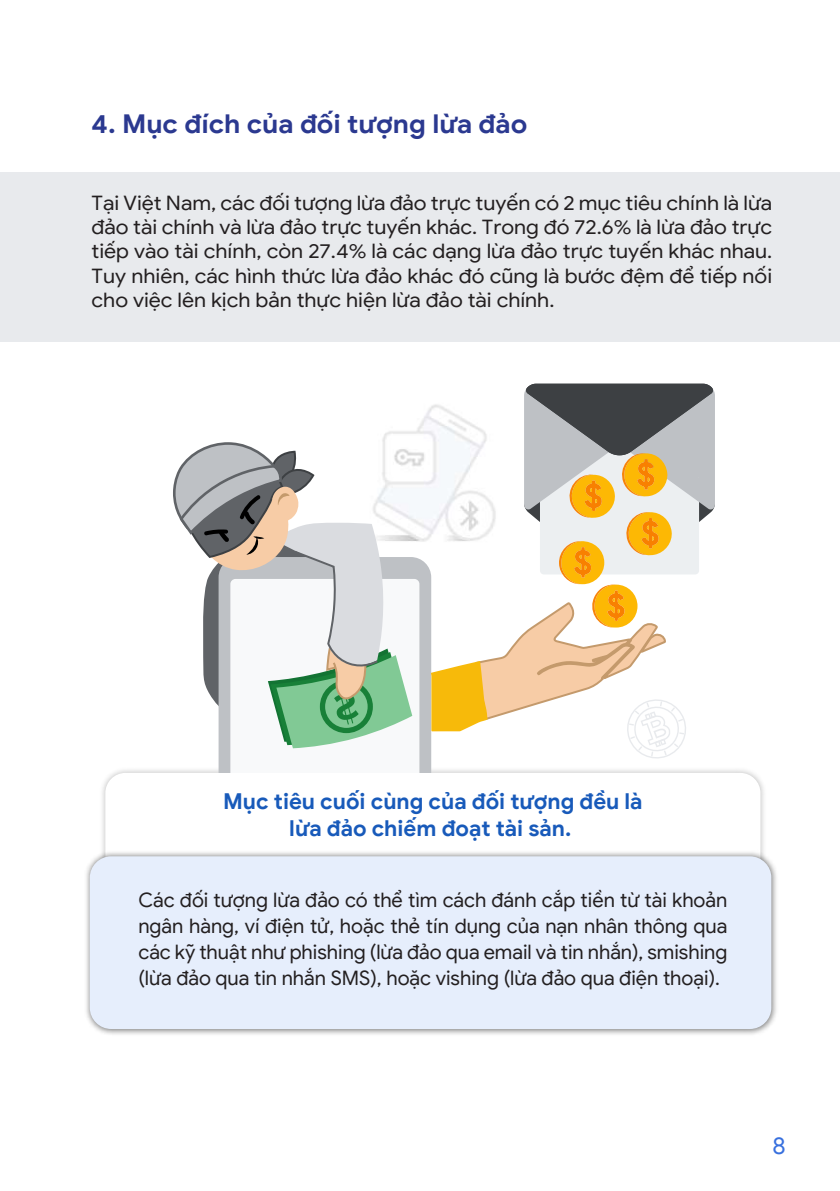
<style>
.page{position:relative;width:840px;height:1191px;background:#fff}
.page>*{position:absolute;margin:0;border:0;box-sizing:border-box;transform-origin:0 0}
.t1{font:700 26px "Google Sans";color:#2b3990;scale:1.04 1}
.t2{font:24px "Google Sans";color:#3870de}
.t3{font:700 22px/26.4px "Google Sans";color:#185aba;text-align:center}
.t4{font:20px/24px "Google Sans";color:#231f20;text-align:justify;scale:1.07 1}
.t5{font:20px/26px "Google Sans";color:#231f20;text-align:justify}
</style>
<div class="page">
<div style="left:0;top:172px;width:839px;height:170px;background:#e8eaed"></div>
<img style="left:102px;top:764px;width:662px;height:83px">
<div style="left:105px;top:773px;width:655px;height:224px;background:#fff;border-radius:20px"></div>
<img style="left:86px;top:847px;width:691px;height:188px">
<div style="left:90px;top:856px;width:680px;height:173px;background:#e6eefc;border-radius:21px"></div>
<img style="left:382px;top:408px;width:48px;height:134px">
<svg style="left:419px;top:559px;width:12px;height:214px;background:#c1c4c7"></svg>
<svg style="left:174px;top:441px;width:245px;height:332px"></svg>
<svg style="left:430px;top:384px;width:284px;height:378px"></svg>
<h1 class="t1" style="left:91px;top:107px;width:420px">4. Mục đích của đối tượng lừa đảo</h1>
<p class="t4" style="left:91px;top:191px;width:637px">Tại Việt Nam, các đối tượng lừa đảo trực tuyến có 2 mục tiêu chính là lừa đảo tài chính và lừa đảo trực tuyến khác. Trong đó 72.6% là lừa đảo trực tiếp vào tài chính, còn 27.4% là các dạng lừa đảo trực tuyến khác nhau.<br>Tuy nhiên, các hình thức lừa đảo khác đó cũng là bước đệm để tiếp nối cho việc lên kịch bản thực hiện lừa đảo tài chính.</p>
<p class="t3" style="left:223px;top:788px;width:421px">Mục tiêu cuối cùng của đối tượng đều là lừa đảo chiếm đoạt tài sản.</p>
<p class="t5" style="left:138px;top:886px;width:590px">Các đối tượng lừa đảo có thể tìm cách đánh cắp tiền từ tài khoản ngân hàng, ví điện tử, hoặc thẻ tín dụng của nạn nhân thông qua các kỹ thuật như phishing (lừa đảo qua email và tin nhắn), smishing (lừa đảo qua tin nhắn SMS), hoặc vishing (lừa đảo qua điện thoại).</p>
<p class="t2" style="left:772px;top:1130px;width:15px">8</p>
</div>
